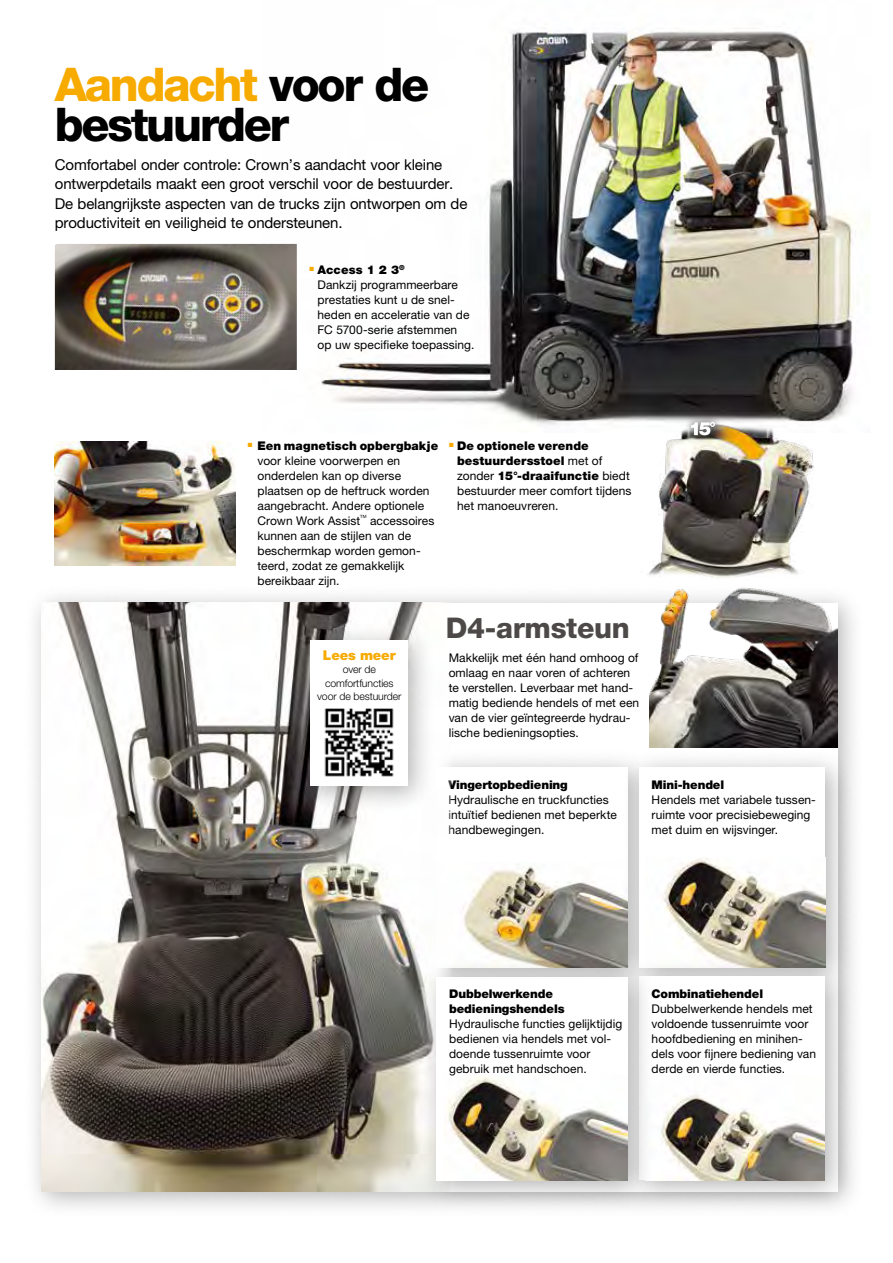
<style>
.page{position:relative;width:893px;height:1263px;background:#fff}
.page>*{position:absolute;margin:0;border:0;box-sizing:border-box;transform-origin:0 0}
.t1{font:800 46.5px/40.5px "Helvetica Neue LT Std";letter-spacing:-.05em;color:#000}
.t2{font:800 28.5px "Helvetica Neue LT Std";letter-spacing:-.01em;color:#4c4948}
.t3{font:15px/19.5px "Helvetica Neue LT Std";letter-spacing:-.01em;color:#000}
.t4{font:900 13.5px "Helvetica Neue LT Std";letter-spacing:-.01em;color:#f7ab00}
.t5{font:12px/15px "Helvetica Neue LT Std";letter-spacing:.005em;color:#000}
.t6{font:900 12px/15px "Helvetica Neue LT Std";letter-spacing:-.01em;color:#000}
.t7{font:300 10.5px/13.5px "Helvetica Neue LT Std";letter-spacing:-.01em;color:#000;text-align:center}
.t8{font:4.35px "Helvetica Neue LT Std";color:#000}
.s1{color:#f7ab00}
.s2{font-weight:900}
</style>
<div class="page">
<div style="left:23px;top:584px;width:843px;height:636px;background:#000;opacity:.3"></div>
<div style="left:42px;top:603px;width:795px;height:588px;background:#fff"></div>
<img style="left:649px;top:584px;width:188px;height:164px">
<div style="left:417px;top:748px;width:240px;height:248px;background:#000;opacity:.3"></div>
<div style="left:436px;top:767px;width:192px;height:200px;background:#fff"></div>
<img style="left:463px;top:866px;width:158px;height:92px">
<img style="left:262px;top:28px;width:592px;height:397px">
<div style="left:621px;top:748px;width:233px;height:248px;background:#000;opacity:.3"></div>
<div style="left:640px;top:767px;width:185px;height:200px;background:#fff"></div>
<img style="left:663px;top:858px;width:162px;height:99px">
<div style="left:621px;top:957px;width:232px;height:252px;background:#000;opacity:.3"></div>
<div style="left:640px;top:976px;width:185px;height:204px;background:#fff"></div>
<img style="left:660px;top:1094px;width:165px;height:86px">
<img style="left:42px;top:603px;width:408px;height:588px">
<img style="left:54px;top:441px;width:181px;height:125px">
<div style="left:417px;top:958px;width:240px;height:251px;background:#000;opacity:.3"></div>
<div style="left:436px;top:977px;width:192px;height:204px;background:#fff"></div>
<img style="left:447px;top:1077px;width:181px;height:104px">
<img style="left:55px;top:244px;width:242px;height:126px">
<img style="left:634px;top:422px;width:186px;height:156px">
<div style="left:684px;top:414px;width:38px;height:29px;background:#000;opacity:.75"></div>
<svg style="left:691px;top:422px;width:24px;height:13px"></svg>
<div style="left:291px;top:621px;width:146px;height:194px;background:#000;opacity:.3"></div>
<div style="left:310px;top:640px;width:98px;height:146px;background:#fff"></div>
<img style="left:324px;top:709px;width:70px;height:68px">
<h1 class="t1" style="left:55px;top:64px;width:376px"><span class="s1">Aandacht</span> voor de bestuurder</h1>
<p class="t3" style="left:55px;top:154px;width:414px">Comfortabel onder controle: Crown’s aandacht voor kleine ontwerpdetails maakt een groot verschil voor de bestuurder.<br>De belangrijkste aspecten van de trucks zijn ontworpen om de productiviteit en veiligheid te ondersteunen.</p>
<p class="t5" style="left:318px;top:262px;width:158px;text-indent:-8px"><sup>■</sup> <span class="s2">Access 1 2 3</span><sup>®<br></sup>Dankzij programmeerbare prestaties kunt u de snel&shy;heden en acceleratie van de<br>FC 5700-serie afstemmen<br>op uw specifieke toepassing.</p>
<p class="t5" style="left:257px;top:438px;width:182px;text-indent:-10px"><sup>■</sup> <span class="s2">Een magnetisch opbergbakje </span>voor kleine voorwerpen en onderdelen kan op diverse plaatsen op de heftruck worden aangebracht. Andere optionele<br>Crown Work Assist</p>
<p class="t8" style="left:360px;top:513px;width:8px">TM</p>
<p class="t5" style="left:257px;top:513px;width:178px;text-indent:113px">accessoires kunnen aan de stijlen van de beschermkap worden gemon&shy;teerd, zodat ze gemakkelijk bereikbaar zijn.</p>
<p class="t5" style="left:457px;top:438px;width:176px;text-indent:-8px"><sup>■</sup> <span class="s2">De optionele verende bestuurdersstoel</span> met of zonder <span class="s2">15°-draaifunctie</span> biedt bestuurder meer comfort tijdens het manoeuvreren.</p>
<p class="t4" style="left:323px;top:647px;width:74px">Lees meer</p>
<p class="t7" style="left:317px;top:663px;width:86px">over de comfortfuncties voor de bestuurder</p>
<h2 class="t2" style="left:446px;top:611px;width:186px">D4-armsteun</h2>
<p class="t5" style="left:449px;top:650px;width:192px">Makkelijk met één hand omhoog of omlaag en naar voren of achteren te verstellen. Leverbaar met hand&shy;matig bediende hendels of met een van de vier geïntegreerde hydrau&shy;lische bedieningsopties.</p>
<p class="t6" style="left:449px;top:777px;width:121px">Vingertopbediening</p>
<p class="t5" style="left:449px;top:792px;width:170px">Hydraulische en truckfuncties intuïtief bedienen met beperkte handbewegingen.</p>
<p class="t6" style="left:652px;top:777px;width:74px">Mini-hendel</p>
<p class="t5" style="left:652px;top:792px;width:166px">Hendels met variabele tussen&shy;ruimte voor precisiebeweging met duim en wijsvinger.</p>
<p class="t6" style="left:449px;top:986px;width:117px">Dubbelwerkende bedieningshendels</p>
<p class="t5" style="left:449px;top:1016px;width:175px">Hydraulische functies gelijktijdig bedienen via hendels met vol&shy;doende tussenruimte voor gebruik met handschoen.</p>
<p class="t6" style="left:652px;top:986px;width:113px">Combinatiehendel</p>
<p class="t5" style="left:652px;top:1001px;width:166px">Dubbelwerkende hendels met voldoende tussenruimte voor hoofdbediening en minihen&shy;dels voor fijnere bediening van derde en vierde functies.</p>
</div>
